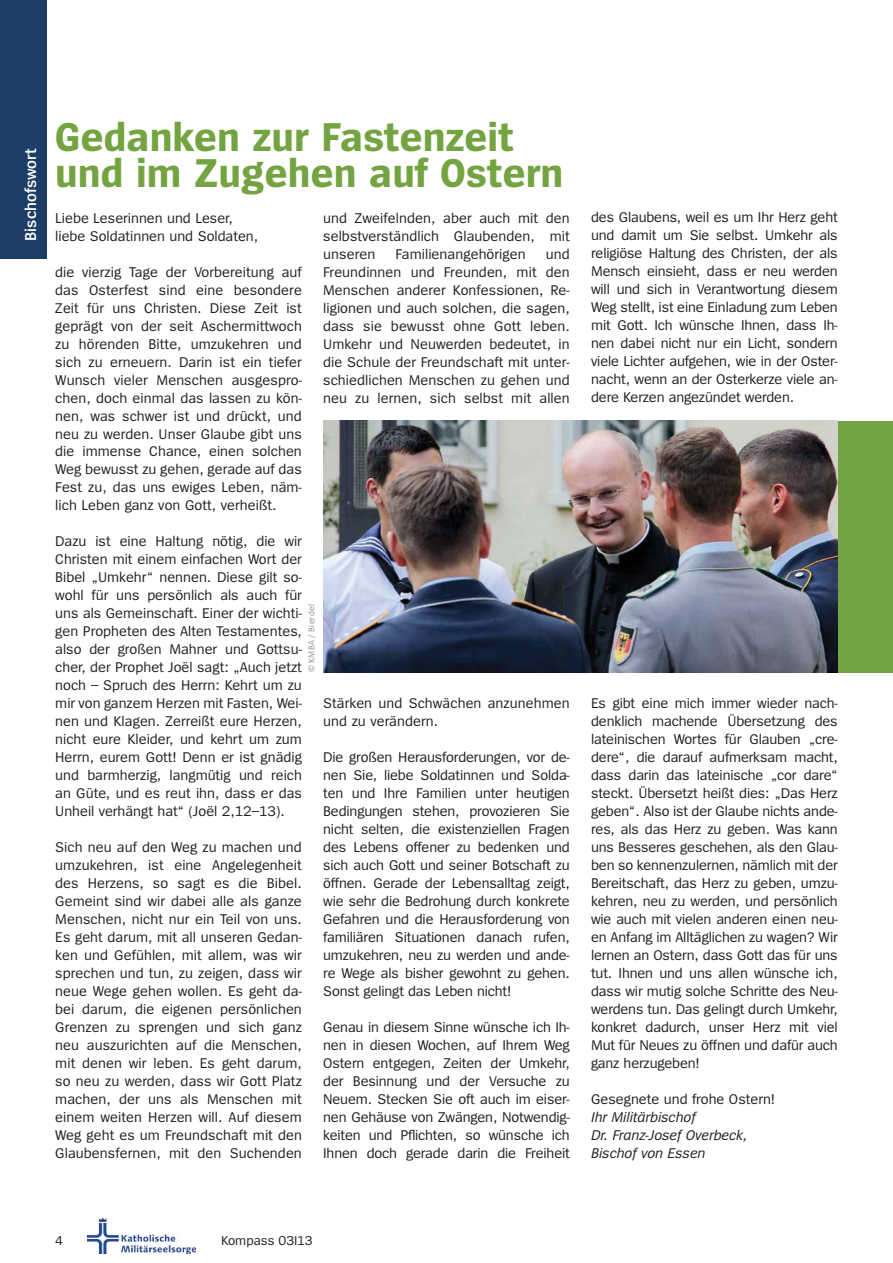
<style>
.page{position:relative;width:893px;height:1263px;background:#fff}
.page>*{position:absolute;margin:0;border:0;box-sizing:border-box;transform-origin:0 0}
.t1{font:700 42px/36px "Spiegel";color:#74a441}
.t2{font:600 16.5px "Spiegel";color:#fff}
.t3{font:14.7px/18px "Spiegel";color:#231f20;text-align:justify}
.t4{font:italic 14.7px/18px "Spiegel";color:#231f20}
.t5{font:13.5px "Spiegel";color:#231f20}
.t6{font:9px "Spiegel";letter-spacing:.02em;color:#939598}
</style>
<div class="page">
<img style="left:87px;top:1218px;width:109px;height:35px">
<div style="left:0;top:0;width:47px;height:259px;background:#1c3e66"></div>
<div style="left:766px;top:421px;width:126px;height:251px;background:#74a441"></div>
<img style="left:323px;top:421px;width:514px;height:251px">
<p class="t2" style="left:24px;top:241px;width:94px;rotate:-90deg">Bischofswort</p>
<h1 class="t1" style="left:55px;top:121px;width:509px">Gedanken zur Fastenzeit und im Zugehen auf Ostern</h1>
<p class="t3" style="left:323px;top:210px;width:248px">und Zweifelnden, aber auch mit den selbstverständlich Glaubenden, mit unseren</p>
<p class="t3" style="left:55px;top:210px;width:204px">Liebe Leserinnen und Leser, liebe Soldatinnen und Soldaten,</p>
<p class="t3" style="left:55px;top:264px;width:248px">die vierzig Tage der Vorbereitung auf das Osterfest sind eine besondere Zeit für uns Christen. Diese Zeit ist geprägt von der seit Aschermittwoch zu hörenden Bitte, umzukehren und sich zu erneuern. Darin ist ein tiefer Wunsch vieler Menschen ausgespro&shy;chen, doch einmal das lassen zu kön&shy;nen, was schwer ist und drückt, und neu zu werden. Unser Glaube gibt uns die immense Chance, einen solchen Weg bewusst zu gehen, gerade auf das Fest zu, das uns ewiges Leben, näm&shy;lich Leben ganz von Gott, verheißt.</p>
<p class="t3" style="left:55px;top:533px;width:248px">Dazu ist eine Haltung nötig, die wir Christen mit einem einfachen Wort der Bibel „Umkehr“ nennen. Diese gilt so&shy;wohl für uns persönlich als auch für uns als Gemeinschaft. Einer der wichti&shy;gen Propheten des Alten Testamentes, also der großen Mahner und Gottsu&shy;cher, der Prophet Joël sagt: „Auch jetzt noch – Spruch des Herrn: Kehrt um zu mir von ganzem Herzen mit Fasten, Wei&shy;nen und Klagen. Zerreißt eure Herzen, nicht eure Kleider, und kehrt um zum Herrn, eurem Gott! Denn er ist gnädig und barmherzig, langmütig und reich an Güte, und es reut ihn, dass er das Unheil verhängt hat“ (Joël 2,12–13).</p>
<p class="t3" style="left:55px;top:839px;width:248px">Sich neu auf den Weg zu machen und umzukehren, ist eine Angelegenheit des Herzens, so sagt es die Bibel.<br>Gemeint sind wir dabei alle als ganze Menschen, nicht nur ein Teil von uns.<br>Es geht darum, mit all unseren Gedan&shy;ken und Gefühlen, mit allem, was wir sprechen und tun, zu zeigen, dass wir neue Wege gehen wollen. Es geht da&shy;bei darum, die eigenen persönlichen Grenzen zu sprengen und sich ganz neu auszurichten auf die Menschen, mit denen wir leben. Es geht darum, so neu zu werden, dass wir Gott Platz machen, der uns als Menschen mit einem weiten Herzen will. Auf diesem Weg geht es um Freundschaft mit den Glaubensfernen, mit den Suchenden</p>
<p class="t3" style="left:323px;top:246px;width:248px;text-indent:223px">und Freundinnen und Freunden, mit den Menschen anderer Konfessionen, Re&shy;ligionen und auch solchen, die sagen, dass sie bewusst ohne Gott leben.<br>Umkehr und Neuwerden bedeutet, in die Schule der Freundschaft mit unter&shy;schiedlichen Menschen zu gehen und neu zu lernen, sich selbst mit allen</p>
<p class="t3" style="left:395px;top:246px;width:132px">Familienangehörigen</p>
<p class="t6" style="left:308px;top:672px;width:70px;rotate:-90deg">© KMBA / Bierdel</p>
<p class="t3" style="left:323px;top:695px;width:248px">Stärken und Schwächen anzunehmen und zu verändern.</p>
<p class="t3" style="left:323px;top:749px;width:248px">Die großen Herausforderungen, vor de&shy;nen Sie, liebe Soldatinnen und Solda&shy;ten und Ihre Familien unter heutigen Bedingungen stehen, provozieren Sie nicht selten, die existenziellen Fragen des Lebens offener zu bedenken und sich auch Gott und seiner Botschaft zu öffnen. Gerade der Lebensalltag zeigt, wie sehr die Bedrohung durch konkrete Gefahren und die Herausforderung von familiären Situationen danach rufen, umzukehren, neu zu werden und ande&shy;re Wege als bisher gewohnt zu gehen.<br>Sonst gelingt das Leben nicht!</p>
<p class="t3" style="left:323px;top:1019px;width:248px">Genau in diesem Sinne wünsche ich Ih&shy;nen in diesen Wochen, auf Ihrem Weg Ostern entgegen, Zeiten der Umkehr, der Besinnung und der Versuche zu Neuem. Stecken Sie oft auch im eiser&shy;nen Gehäuse von Zwängen, Notwendig&shy;keiten und Pflichten, so wünsche ich Ihnen doch gerade darin die Freiheit</p>
<p class="t3" style="left:591px;top:209px;width:248px">des Glaubens, weil es um Ihr Herz geht und damit um Sie selbst. Umkehr als religiöse Haltung des Christen, der als Mensch einsieht, dass er neu werden will und sich in Verantwortung diesem Weg stellt, ist eine Einladung zum Leben mit Gott. Ich wünsche Ihnen, dass Ih&shy;nen dabei nicht nur ein Licht, sondern viele Lichter aufgehen, wie in der Oster&shy;nacht, wenn an der Osterkerze viele an&shy;dere Kerzen angezündet werden.</p>
<p class="t3" style="left:591px;top:695px;width:248px">Es gibt eine mich immer wieder nach&shy;denklich machende Übersetzung des lateinischen Wortes für Glauben „cre&shy;dere“, die darauf aufmerksam macht, dass darin das lateinische „cor dare“ steckt. Übersetzt heißt dies: „Das Herz geben“. Also ist der Glaube nichts ande&shy;res, als das Herz zu geben. Was kann uns Besseres geschehen, als den Glau&shy;ben so kennenzulernen, nämlich mit der Bereitschaft, das Herz zu geben, umzu&shy;kehren, neu zu werden, und persönlich wie auch mit vielen anderen einen neu&shy;en Anfang im Alltäglichen zu wagen? Wir lernen an Ostern, dass Gott das für uns tut. Ihnen und uns allen wünsche ich, dass wir mutig solche Schritte des Neu&shy;werdens tun. Das gelingt durch Umkehr, konkret dadurch, unser Herz mit viel Mut für Neues zu öffnen und dafür auch ganz herzugeben!</p>
<p class="t3" style="left:591px;top:1091px;width:186px">Gesegnete und frohe Ostern!</p>
<p class="t4" style="left:591px;top:1109px;width:158px">Ihr Militärbischof<br>Dr. Franz-Josef Overbeck,<br>Bischof von Essen</p>
<p class="t5" style="left:55px;top:1235px;width:9px">4</p>
<p class="t5" style="left:221px;top:1235px;width:93px">Kompass 03I13</p>
</div>
